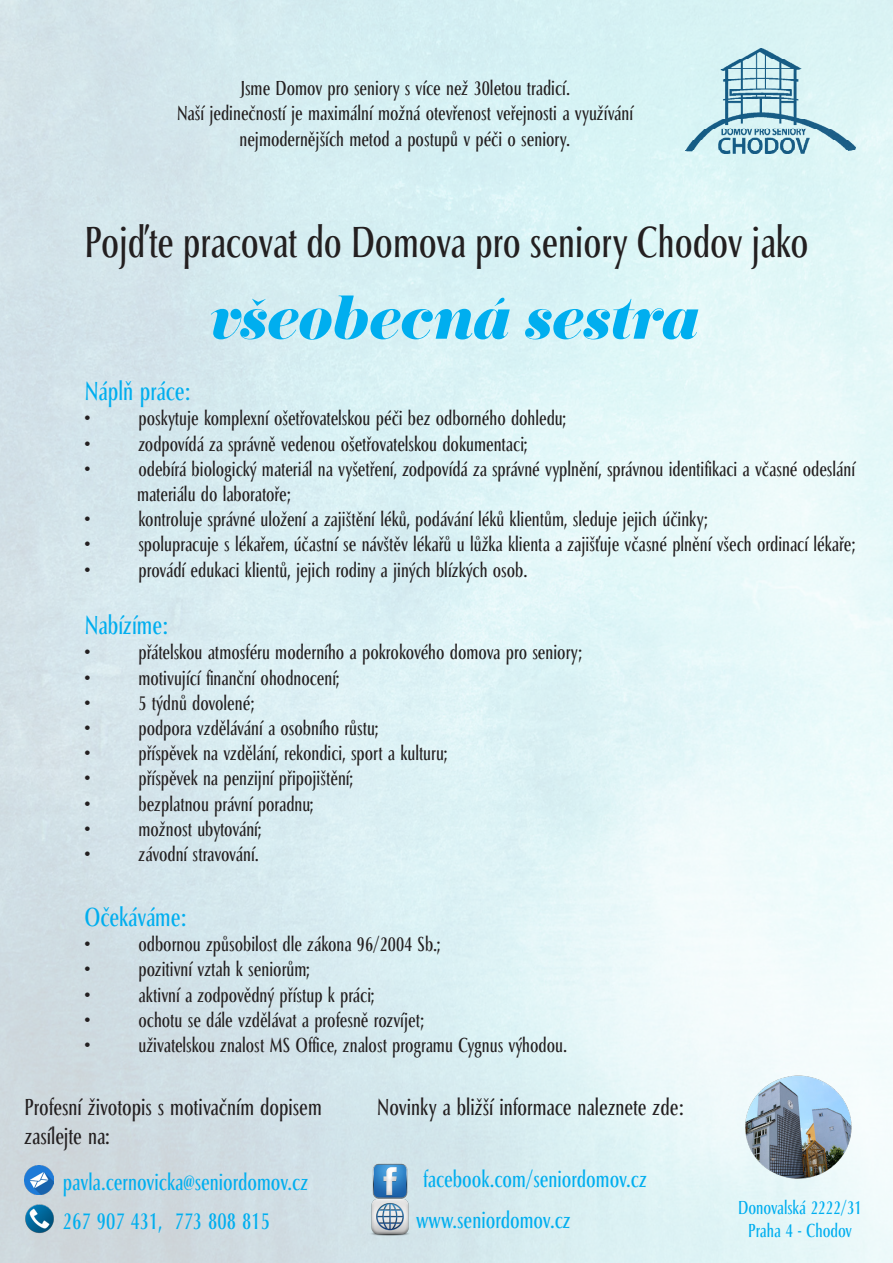
<style>
.page{position:relative;width:893px;height:1263px;background:#fff}
.page>*{position:absolute;margin:0;border:0;box-sizing:border-box;transform-origin:0 0}
.t1{font:italic 54px "Eloquent JF Pro";color:#00aeef}
.t2{font:45px "Classico URW Con T";color:#231f20}
.t3{font:27px "Classico URW Con T";color:#00aeef}
.t4{font:24px "Classico URW Con T";color:#00aeef}
.t5{font:24px "Classico URW Con T";color:#231f20}
.t6{font:21px "Classico URW Con T";color:#231f20}
.t7{font:19.5px "Classico URW Con T";color:#00aeef}
</style>
<div class="page">
<img style="left:0;top:0;width:892px;height:1263px">
<img style="left:372px;top:1163px;width:36px;height:28px">
<img style="left:25px;top:1165px;width:28px;height:29px">
<img style="left:25px;top:1203px;width:30px;height:30px">
<img style="left:364px;top:1191px;width:52px;height:53px">
<img style="left:745px;top:1075px;width:110px;height:103px">
<p class="t6" style="left:240px;top:75px;width:332px">Jsme Domov pro seniory s více než 30letou tradicí.</p>
<p class="t6" style="left:177px;top:101px;width:458px">Naší jedinečností je maximální možná otevřenost veřejnosti a využívání</p>
<p class="t6" style="left:240px;top:126px;width:332px">nejmodernějších metod a postupů v péči o seniory.</p>
<p class="t2" style="left:85px;top:214px;width:725px">Pojďte pracovat do Domova pro seniory Chodov jako</p>
<p class="t1" style="left:207px;top:288px;width:490px">všeobecná sestra</p>
<p class="t3" style="left:85px;top:375px;width:107px">Náplň práce:</p>
<p class="t6" style="left:85px;top:406px;width:483px">• poskytuje komplexní ošetřovatelskou péči bez odborného dohledu;</p>
<p class="t6" style="left:85px;top:431px;width:445px">• zodpovídá za správně vedenou ošetřovatelskou dokumentaci;</p>
<p class="t6" style="left:85px;top:456px;width:772px">• odebírá biologický materiál na vyšetření, zodpovídá za správné vyplnění, správnou identifikaci a včasné odeslání</p>
<p class="t6" style="left:137px;top:481px;width:156px">materiálu do laboratoře;</p>
<p class="t6" style="left:85px;top:506px;width:625px">• kontroluje správné uložení a zajištění léků, podávání léků klientům, sleduje jejich účinky;</p>
<p class="t6" style="left:85px;top:532px;width:772px">• spolupracuje s lékařem, účastní se návštěv lékařů u lůžka klienta a zajišťuje včasné plnění všech ordinací lékaře;</p>
<p class="t6" style="left:85px;top:557px;width:444px">• provádí edukaci klientů, jejich rodiny a jiných blízkých osob.</p>
<p class="t3" style="left:85px;top:609px;width:85px">Nabízíme:</p>
<p class="t6" style="left:85px;top:640px;width:499px">• přátelskou atmosféru moderního a pokrokového domova pro seniory;</p>
<p class="t6" style="left:85px;top:665px;width:257px">• motivující finanční ohodnocení;</p>
<p class="t6" style="left:85px;top:690px;width:172px">• 5 týdnů dovolené;</p>
<p class="t6" style="left:85px;top:715px;width:295px">• podpora vzdělávání a osobního růstu;</p>
<p class="t6" style="left:85px;top:740px;width:364px">• příspěvek na vzdělání, rekondici, sport a kulturu;</p>
<p class="t6" style="left:85px;top:766px;width:270px">• příspěvek na penzijní připojištění;</p>
<p class="t6" style="left:85px;top:791px;width:231px">• bezplatnou právní poradnu;</p>
<p class="t6" style="left:85px;top:816px;width:178px">• možnost ubytování;</p>
<p class="t6" style="left:85px;top:841px;width:176px">• závodní stravování.</p>
<p class="t3" style="left:85px;top:900px;width:103px">Očekáváme:</p>
<p class="t6" style="left:85px;top:931px;width:358px">• odbornou způsobilost dle zákona 96/2004 Sb.;</p>
<p class="t6" style="left:85px;top:956px;width:227px">• pozitivní vztah k seniorům;</p>
<p class="t6" style="left:85px;top:982px;width:292px">• aktivní a zodpovědný přístup k práci;</p>
<p class="t6" style="left:85px;top:1007px;width:341px">• ochotu se dále vzdělávat a profesně rozvíjet;</p>
<p class="t6" style="left:85px;top:1032px;width:484px">• uživatelskou znalost MS Office, znalost programu Cygnus výhodou.</p>
<p class="t5" style="left:25px;top:1092px;width:299px">Profesní životopis s motivačním dopisem</p>
<p class="t5" style="left:25px;top:1121px;width:87px">zasílejte na:</p>
<p class="t4" style="left:63px;top:1168px;width:247px">pavla.cernovicka@seniordomov.cz</p>
<p class="t4" style="left:63px;top:1206px;width:209px">267 907 431, 773 808 815</p>
<p class="t5" style="left:377px;top:1092px;width:308px">Novinky a bližší informace naleznete zde:</p>
<p class="t4" style="left:423px;top:1164px;width:225px">facebook.com/seniordomov.cz</p>
<p class="t4" style="left:416px;top:1205px;width:156px">www.seniordomov.cz</p>
<p class="t7" style="left:738px;top:1196px;width:126px">Donovalská 2222/31</p>
<p class="t7" style="left:748px;top:1219px;width:105px">Praha 4 - Chodov</p>
</div>
